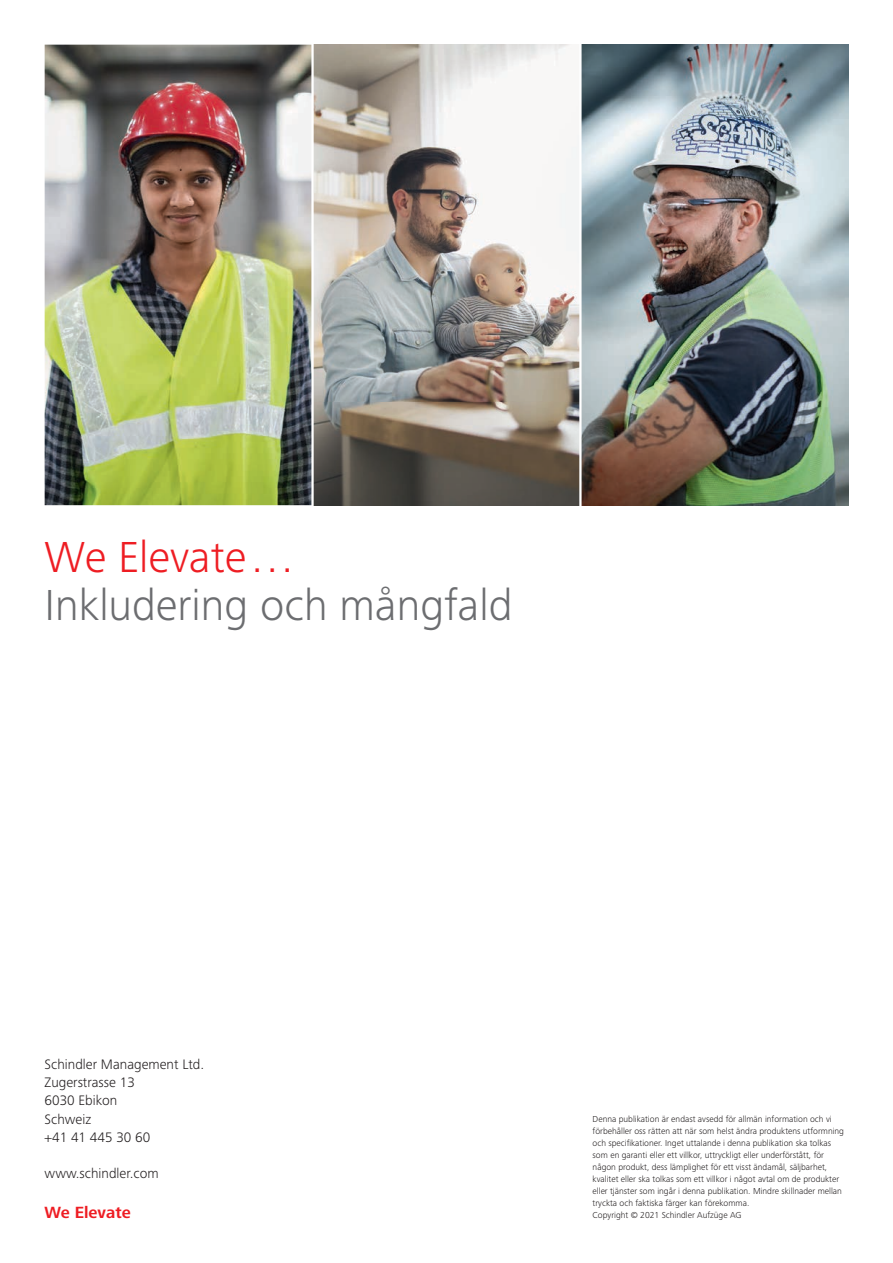
<style>
.page{position:relative;width:893px;height:1263px;background:#fff}
.page>*{position:absolute;margin:0;border:0;box-sizing:border-box;transform-origin:0 0}
.t1{font:300 45px "Frutiger Next LTW1 G";color:#6c6d70}
.t2{font:300 45px "Frutiger Next LTW1 G";color:#ee1d23}
.t3{font:700 16.8px "Frutiger Next LTW1 G";color:#ee1d23}
.t4{font:300 14.25px/18.3px "Frutiger Next LTW1 G";color:#231f20}
.t5{font:300 9px/12px "Frutiger Next LTW1 G";color:#231f20}
</style>
<div class="page">
<img style="left:45px;top:45px;width:803px;height:460px">
<hr style="left:311px;top:42px;width:3px;height:469px;background:#fff">
<hr style="left:579px;top:43px;width:3px;height:469px;background:#fff">
<h1 class="t2" style="left:45px;top:531px;width:252px">We Elevate…</h1>
<h1 class="t1" style="left:45px;top:579px;width:469px">Inkludering och mångfald</h1>
<h3 class="t4" style="left:45px;top:1055px;width:161px">Schindler Management Ltd.<br>Zugerstrasse 13<br>6030 Ebikon<br>Schweiz<br>+41 41 445 30 60</h3>
<h3 class="t4" style="left:45px;top:1164px;width:116px">www.schindler.com</h3>
<h2 class="t3" style="left:45px;top:1203px;width:88px">We Elevate</h2>
<p class="t5" style="left:593px;top:1113px;width:253px">Denna publikation är endast avsedd för allmän information och vi förbehåller oss rätten att när som helst ändra produktens utformning och specifikationer. Inget uttalande i denna publikation ska tolkas som en garanti eller ett villkor, uttryckligt eller underförstått, för någon produkt, dess lämplighet för ett visst ändamål, säljbarhet, kvalitet eller ska tolkas som ett villkor i något avtal om de produkter eller tjänster som ingår i denna publikation. Mindre skillnader mellan tryckta och faktiska färger kan förekomma.<br>Copyright © 2021 Schindler Aufzüge AG</p>
</div>
